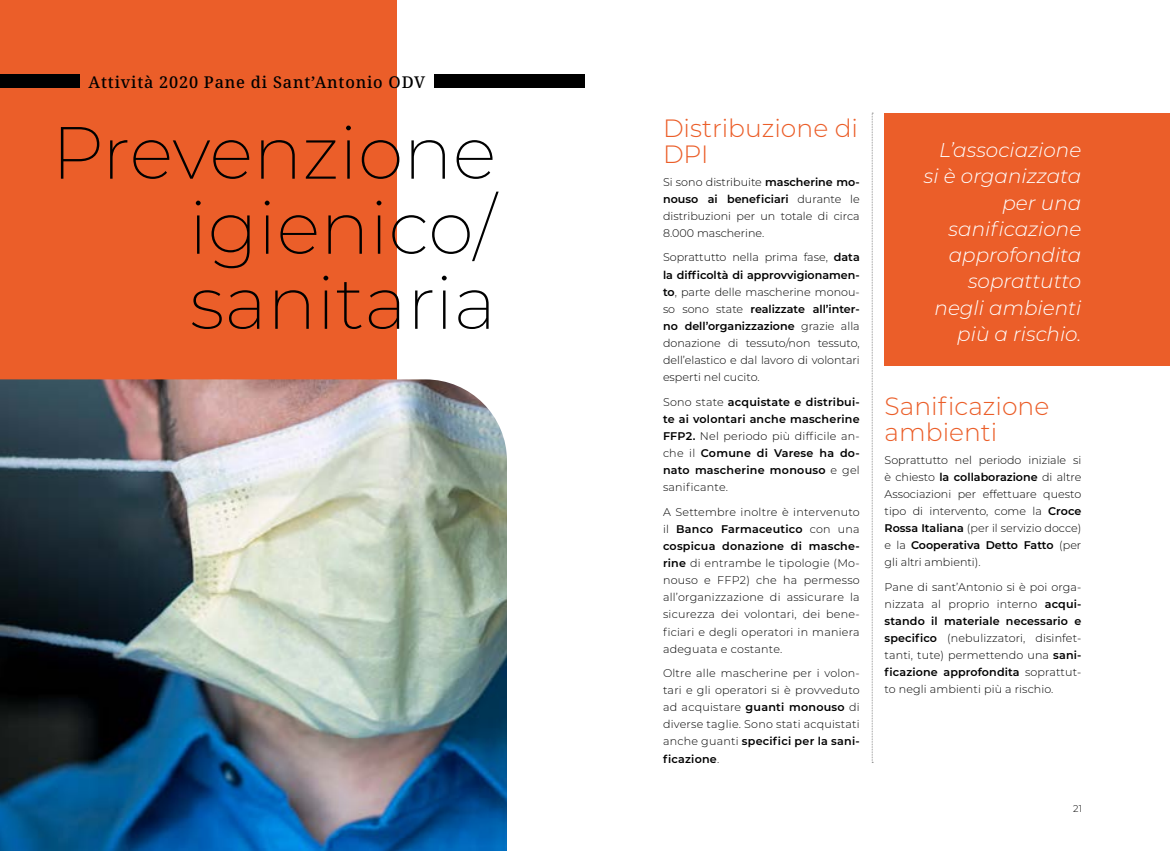
<style>
.page{position:relative;width:1170px;height:851px;background:#fff}
.page>*{position:absolute;margin:0;border:0;box-sizing:border-box;transform-origin:0 0}
.t1{font:200 73.75px/75px "Montserrat";color:#000;text-align:justify}
.t2{font:300 25px/26.2px "Montserrat";color:#eb5e29}
.t3{font:italic 300 20px/26.2px "Montserrat";color:#fff;text-align:right}
.t4{font:500 16.25px "Noto Serif";letter-spacing:.05em;color:#000}
.t5{font:300 11.12px/17.1px "Montserrat";color:#000;text-align:justify}
.t6{font:600 11.12px/17.1px "Montserrat";letter-spacing:.02em;color:#000;text-align:justify}
.t7{font:300 9.62px "Montserrat";color:#000}
.s1{font-weight:600}
.s2{font-weight:300}
</style>
<div class="page">
<div style="left:0;top:0;width:396px;height:850px;background:#eb5e29"></div>
<img style="left:0;top:379px;width:507px;height:471px">
<div style="left:0;top:75px;width:80px;height:13px;background:#000"></div>
<div style="left:435px;top:75px;width:150px;height:13px;background:#000"></div>
<svg style="left:871px;top:113px;width:2px;height:650px"></svg>
<div style="left:884px;top:113px;width:285px;height:253px;background:#eb5e29"></div>
<h3 class="t4" style="left:89px;top:71px;width:338px">Attività 2020 Pane di Sant’Antonio ODV</h3>
<h1 class="t1" style="left:189px;top:113px;width:309px;text-indent:-137px">Prevenzione igienico/ sanitaria</h1>
<h2 class="t2" style="left:663px;top:114px;width:197px">Distribuzione di<br>DPI</h2>
<p class="t5" style="left:663px;top:173px;width:198px">Si sono distribuite <span class="s1">mascherine mo&shy;nouso ai beneficiari</span> durante le distribuzioni per un totale di circa 8.000 mascherine.</p>
<p class="t5" style="left:663px;top:248px;width:198px">Soprattutto nella prima fase, <span class="s1">data la difficoltà di approvvigionamen&shy;to</span>, parte delle mascherine monou&shy;so sono state <span class="s1">realizzate all’inter&shy;no dell’organizzazione</span> grazie alla donazione di tessuto/non tessuto, dell’elastico e dal lavoro di volontari esperti nel cucito.</p>
<p class="t6" style="left:663px;top:392px;width:198px"><span class="s2">Sono state</span> acquistate e distribui&shy;te ai volontari anche mascherine FFP2. <span class="s2">Nel periodo più difficile an&shy;che il</span> Comune di Varese ha do&shy;nato mascherine monouso <span class="s2">e gel sanificante.</span></p>
<p class="t5" style="left:663px;top:502px;width:198px">A Settembre inoltre è intervenuto il <span class="s1">Banco Farmaceutico</span> con una <span class="s1">cospicua donazione di masche&shy;rine</span> di entrambe le tipologie (Mo&shy;nouso e FFP2) che ha permesso all’organizzazione di assicurare la sicurezza dei volontari, dei bene&shy;ficiari e degli operatori in maniera adeguata e costante.</p>
<p class="t5" style="left:663px;top:664px;width:198px">Oltre alle mascherine per i volon&shy;tari e gli operatori si è provveduto ad acquistare <span class="s1">guanti monouso</span> di diverse taglie. Sono stati acquistati anche guanti <span class="s1">specifici per la sani&shy;ficazione</span>.</p>
<h3 class="t3" style="left:923px;top:136px;width:159px">L’associazione si è organizzata per una sanificazione approfondita soprattutto negli ambienti più a rischio.</h3>
<h2 class="t2" style="left:884px;top:392px;width:166px">Sanificazione ambienti</h2>
<p class="t5" style="left:884px;top:450px;width:198px">Soprattutto nel periodo iniziale si è chiesto <span class="s1">la collaborazione</span> di altre Associazioni per effettuare questo tipo di intervento, come la <span class="s1">Croce Rossa Italiana</span> (per il servizio docce) e la <span class="s1">Cooperativa Detto Fatto</span> (per gli altri ambienti).</p>
<p class="t5" style="left:884px;top:577px;width:198px">Pane di sant’Antonio si è poi orga&shy;nizzata al proprio interno <span class="s1">acqui&shy;stando il materiale necessario e specifico</span> (nebulizzatori, disinfet&shy;tanti, tute) permettendo una <span class="s1">sani&shy;ficazione approfondita</span> soprattut&shy;to negli ambienti più a rischio.</p>
<p class="t7" style="left:1073px;top:802px;width:11px">21</p>
</div>
